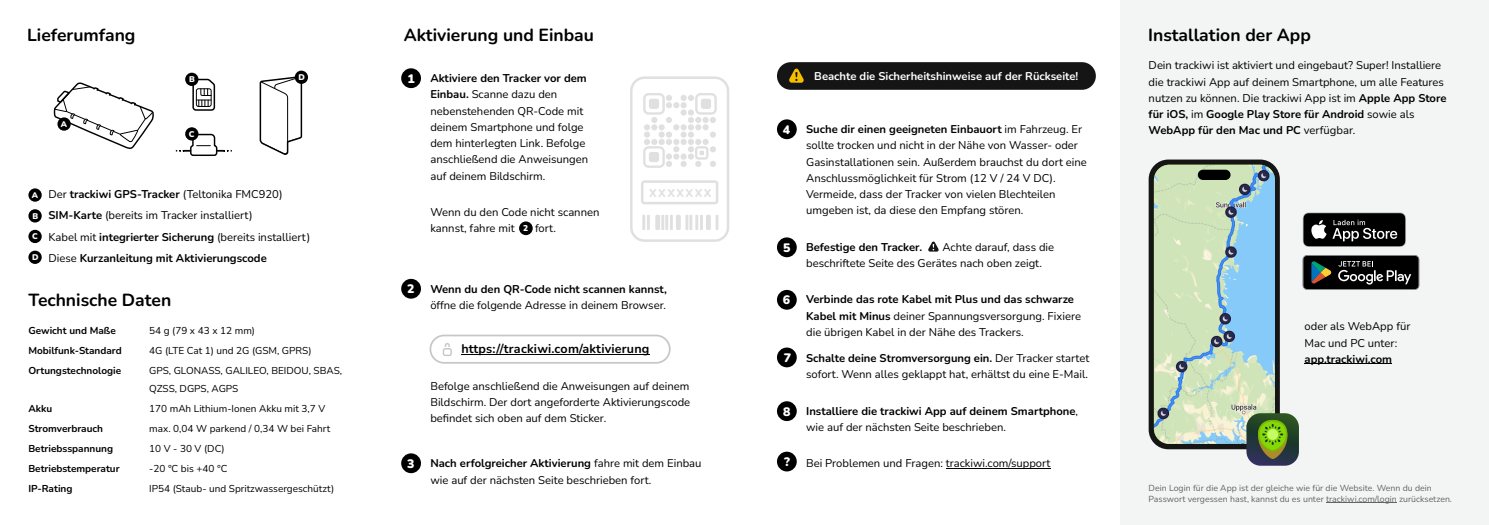
<style>
.page{position:relative;width:1489px;height:525px;background:#fff}
.page>*{position:absolute;margin:0;border:0;box-sizing:border-box;transform-origin:0 0}
.t1{font:700 17.5px "Nunito";color:#000}
.t2{font:700 12.5px "Nunito";letter-spacing:.015em;color:#000}
.t3{font:900 12.25px "Nunito";color:#fff}
.t4{font:11.25px/16.2px "Nunito";color:#000}
.t5{font:700 11.25px/16.2px "Nunito";color:#000}
.t6{font:700 11.25px "Nunito";color:#fff}
.t7{font:800 11.25px "Nunito";letter-spacing:.125em;color:#e0e0e0}
.t8{font:10px/20px "Nunito";color:#000}
.t9{font:700 10px/20px "Nunito";color:#000}
.t10{font:8.75px/11.2px "Nunito";color:#636363}
.t11{font:900 8.5px "Nunito";color:#fff}
.t12{font:900 8.25px "Nunito";color:#fff}
.s1{font-weight:700}
.s2{font-weight:400}
</style>
<div class="page">
<svg style="left:176px;top:133px;width:55px;height:23px"></svg>
<svg style="left:192px;top:78px;width:24px;height:33px"></svg>
<svg style="left:53px;top:82px;width:101px;height:67px"></svg>
<svg style="left:259px;top:76px;width:44px;height:79px"></svg>
<div style="left:57px;top:117px;width:14px;height:14px;background:#000;border-radius:50%"></div>
<div style="left:185px;top:73px;width:13px;height:13px;background:#000;border-radius:50%"></div>
<div style="left:185px;top:127px;width:13px;height:14px;background:#000;border-radius:50%"></div>
<div style="left:295px;top:71px;width:13px;height:13px;background:#000;border-radius:50%"></div>
<div style="left:1120px;top:0;width:368px;height:524px;background:#f3f4f4"></div>
<div style="left:28px;top:188px;width:14px;height:14px;background:#000;border-radius:50%"></div>
<div style="left:28px;top:209px;width:14px;height:13px;background:#000;border-radius:50%"></div>
<div style="left:28px;top:230px;width:14px;height:13px;background:#000;border-radius:50%"></div>
<div style="left:28px;top:251px;width:14px;height:13px;background:#000;border-radius:50%"></div>
<hr style="left:945px;top:468px;width:105px;height:1px;background:#000">
<svg style="left:928px;top:241px;width:10px;height:11px"></svg>
<div style="left:777px;top:119px;width:19px;height:20px;background:#000;border-radius:50%"></div>
<div style="left:777px;top:237px;width:19px;height:20px;background:#000;border-radius:50%"></div>
<div style="left:777px;top:290px;width:19px;height:20px;background:#000;border-radius:50%"></div>
<div style="left:777px;top:347px;width:19px;height:20px;background:#000;border-radius:50%"></div>
<div style="left:777px;top:401px;width:19px;height:20px;background:#000;border-radius:50%"></div>
<div style="left:777px;top:451px;width:19px;height:20px;background:#000;border-radius:50%"></div>
<div style="left:777px;top:62px;width:318px;height:28px;background:#151515;border-radius:14px"></div>
<svg style="left:789px;top:69px;width:14px;height:14px"></svg>
<div style="left:1148px;top:159px;width:131px;height:290px;background:#151515;border-radius:20px"></div>
<img style="left:1153px;top:165px;width:121px;height:279px;border-radius:15px">
<div style="left:1197px;top:170px;width:33px;height:10px;background:#000;border-radius:5px"></div>
<svg style="left:1246px;top:413px;width:52px;height:52px"></svg>
<svg style="left:1257px;top:420px;width:30px;height:39px"></svg>
<hr style="left:1304px;top:364px;width:87px;height:1px;background:#000">
<svg style="left:1302px;top:212px;width:103px;height:35px;background:#313232"></svg>
<svg style="left:1302px;top:255px;width:117px;height:35px;background:#292b29"></svg>
<hr style="left:1325px;top:502px;width:71px;height:1px;background:#636363">
<div style="left:429px;top:334px;width:241px;height:29px;border:2px solid #c7c7c7;border-radius:14px"></div>
<hr style="left:461px;top:354px;width:188px;height:1px;background:#000">
<svg style="left:630px;top:76px;width:99px;height:166px"></svg>
<hr style="left:642px;top:215px;width:3px;height:15px;background:#e0e0e0">
<hr style="left:647px;top:215px;width:3px;height:15px;background:#e0e0e0">
<hr style="left:661px;top:215px;width:3px;height:15px;background:#e0e0e0">
<div style="left:655px;top:215px;width:5px;height:15px;background:#e0e0e0"></div>
<hr style="left:665px;top:215px;width:3px;height:15px;background:#e0e0e0">
<hr style="left:685px;top:215px;width:3px;height:15px;background:#e0e0e0">
<hr style="left:689px;top:215px;width:3px;height:15px;background:#e0e0e0">
<hr style="left:670px;top:215px;width:3px;height:15px;background:#e0e0e0">
<hr style="left:676px;top:215px;width:4px;height:15px;background:#e0e0e0">
<hr style="left:695px;top:215px;width:3px;height:15px;background:#e0e0e0">
<hr style="left:715px;top:215px;width:3px;height:15px;background:#e0e0e0">
<hr style="left:700px;top:215px;width:3px;height:15px;background:#e0e0e0">
<hr style="left:706px;top:215px;width:4px;height:15px;background:#e0e0e0">
<div style="left:401px;top:68px;width:20px;height:20px;background:#000;border-radius:50%"></div>
<div style="left:401px;top:279px;width:20px;height:19px;background:#000;border-radius:50%"></div>
<svg style="left:443px;top:343px;width:9px;height:13px"></svg>
<div style="left:401px;top:453px;width:20px;height:20px;background:#000;border-radius:50%"></div>
<div style="left:519px;top:221px;width:13px;height:14px;background:#000;border-radius:50%"></div>
<h1 class="t1" style="left:27px;top:23px;width:110px">Lieferumfang</h1>
<h1 class="t1" style="left:404px;top:23px;width:192px">Aktivierung und Einbau</h1>
<h1 class="t1" style="left:1148px;top:23px;width:164px">Installation der App</h1>
<p class="t12" style="left:61px;top:118px;width:8px">A</p>
<p class="t12" style="left:189px;top:74px;width:7px">B</p>
<p class="t12" style="left:189px;top:128px;width:7px">C</p>
<p class="t12" style="left:298px;top:72px;width:8px">D</p>
<p class="t12" style="left:32px;top:189px;width:8px">A</p>
<p class="t12" style="left:32px;top:210px;width:7px">B</p>
<p class="t12" style="left:32px;top:231px;width:7px">C</p>
<p class="t12" style="left:32px;top:251px;width:8px">D</p>
<p class="t4" style="left:48px;top:184px;width:263px;line-height:21.2px">Der <span class="s1">trackiwi GPS-Tracker</span> (Teltonika FMC920)<br><span class="s1">SIM-Karte</span> (bereits im Tracker installiert)<br>Kabel mit <span class="s1">integrierter Sicherung</span> (bereits installiert)<br>Diese <span class="s1">Kurzanleitung mit Aktivierungscode</span></p>
<h1 class="t1" style="left:28px;top:288px;width:144px">Technische Daten</h1>
<p class="t9" style="left:28px;top:320px;width:95px">Gewicht und Maße<br>Mobilfunk-Standard<br>Ortungstechnologie</p>
<p class="t9" style="left:28px;top:399px;width:93px">Akku<br>Stromverbrauch<br>Betriebsspannung<br>Betriebstemperatur<br>IP-Rating</p>
<p class="t8" style="left:149px;top:320px;width:194px">54 g (79 x 43 x 12 mm)<br>4G (LTE Cat 1) und 2G (GSM, GPRS)<br>GPS, GLONASS, GALILEO, BEIDOU, SBAS,</p>
<p class="t8" style="left:149px;top:379px;width:187px">QZSS, DGPS, AGPS<br>170 mAh Lithium-Ionen Akku mit 3,7 V max. 0,04 W parkend / 0,34 W bei Fahrt<br>10 V - 30 V (DC)<br>-20 °C bis +40 °C<br>IP54 (Staub- und Spritzwassergeschützt)</p>
<p class="t3" style="left:407px;top:70px;width:9px">1</p>
<p class="t4" style="left:430px;top:70px;width:159px"><span class="s1">Aktiviere den Tracker vor dem<br>Einbau.</span> Scanne dazu den nebenstehenden QR-Code mit deinem Smartphone und folge dem hinterlegten Link. Befolge anschließend die Anweisungen auf deinem Bildschirm.</p>
<p class="t4" style="left:430px;top:204px;width:171px">Wenn du den Code nicht scannen kannst, fahre mit</p>
<p class="t4" style="left:535px;top:220px;width:22px">fort.</p>
<p class="t11" style="left:523px;top:223px;width:7px">2</p>
<p class="t7" style="left:649px;top:185px;width:64px">XXXXXXX</p>
<p class="t3" style="left:407px;top:281px;width:9px">2</p>
<p class="t5" style="left:430px;top:281px;width:238px">Wenn du den QR-Code nicht scannen kannst,</p>
<p class="t4" style="left:430px;top:297px;width:237px">öffne die folgende Adresse in deinem Browser.</p>
<p class="t2" style="left:461px;top:341px;width:190px">https://trackiwi.com/aktivierung</p>
<p class="t4" style="left:430px;top:378px;width:261px;text-align:justify">Befolge anschließend die Anweisungen auf deinem Bildschirm. Der dort angeforderte Aktivierungscode befindet sich oben auf dem Sticker.</p>
<p class="t3" style="left:407px;top:455px;width:9px">3</p>
<p class="t4" style="left:430px;top:455px;width:273px"><span class="s1">Nach erfolgreicher Aktivierung</span> fahre mit dem Einbau wie auf der nächsten Seite beschrieben fort.</p>
<p class="t6" style="left:814px;top:68px;width:266px">Beachte die Sicherheitshinweise auf der Rückseite!</p>
<p class="t3" style="left:782px;top:121px;width:9px">4</p>
<p class="t3" style="left:783px;top:239px;width:9px">5</p>
<p class="t3" style="left:782px;top:292px;width:9px">6</p>
<p class="t3" style="left:783px;top:350px;width:9px">7</p>
<p class="t3" style="left:783px;top:403px;width:9px">8</p>
<p class="t3" style="left:784px;top:453px;width:7px">?</p>
<p class="t4" style="left:806px;top:121px;width:282px"><span class="s1">Suche dir einen geeigneten Einbauort</span> im Fahrzeug. Er sollte trocken und nicht in der Nähe von Wasser- oder Gasinstallationen sein. Außerdem brauchst du dort eine Anschlussmöglichkeit für Strom (12 V / 24 V DC).<br>Vermeide, dass der Tracker von vielen Blechteilen umgeben ist, da diese den Empfang stören.</p>
<p class="t5" style="left:806px;top:239px;width:117px">Befestige den Tracker.</p>
<p class="t4" style="left:806px;top:239px;width:249px;text-indent:136px">Achte darauf, dass die beschriftete Seite des Gerätes nach oben zeigt.</p>
<p class="t4" style="left:806px;top:291px;width:276px"><span class="s1">Verbinde das rote Kabel mit Plus und das schwarze<br>Kabel mit Minus</span> deiner Spannungsversorgung. Fixiere die übrigen Kabel in der Nähe des Trackers.</p>
<p class="t4" style="left:806px;top:350px;width:285px"><span class="s1">Schalte deine Stromversorgung ein.</span> Der Tracker startet sofort. Wenn alles geklappt hat, erhältst du eine E-Mail.</p>
<p class="t5" style="left:806px;top:403px;width:273px">Installiere die trackiwi App auf deinem Smartphone<span class="s2">, wie auf der nächsten Seite beschrieben.</span></p>
<p class="t4" style="left:806px;top:455px;width:246px">Bei Problemen und Fragen: trackiwi.com/support</p>
<p class="t4" style="left:1148px;top:58px;width:299px">Dein trackiwi ist aktiviert und eingebaut? Super! Installiere die trackiwi App auf deinem Smartphone, um alle Features nutzen zu können. Die trackiwi App ist im <span class="s1">Apple App Store für iOS,</span> im <span class="s1">Google Play Store für Android</span> sowie als <span class="s1">WebApp für den Mac und PC</span> verfügbar.</p>
<p class="t4" style="left:1304px;top:318px;width:107px">oder als WebApp für<br>Mac und PC unter:</p>
<p class="t5" style="left:1304px;top:351px;width:89px">app.trackiwi.com</p>
<p class="t10" style="left:1148px;top:482px;width:305px">Dein Login für die App ist der gleiche wie für die Website. Wenn du dein<br>Passwort vergessen hast, kannst du es unter trackiwi.com/login zurücksetzen.</p>
</div>
